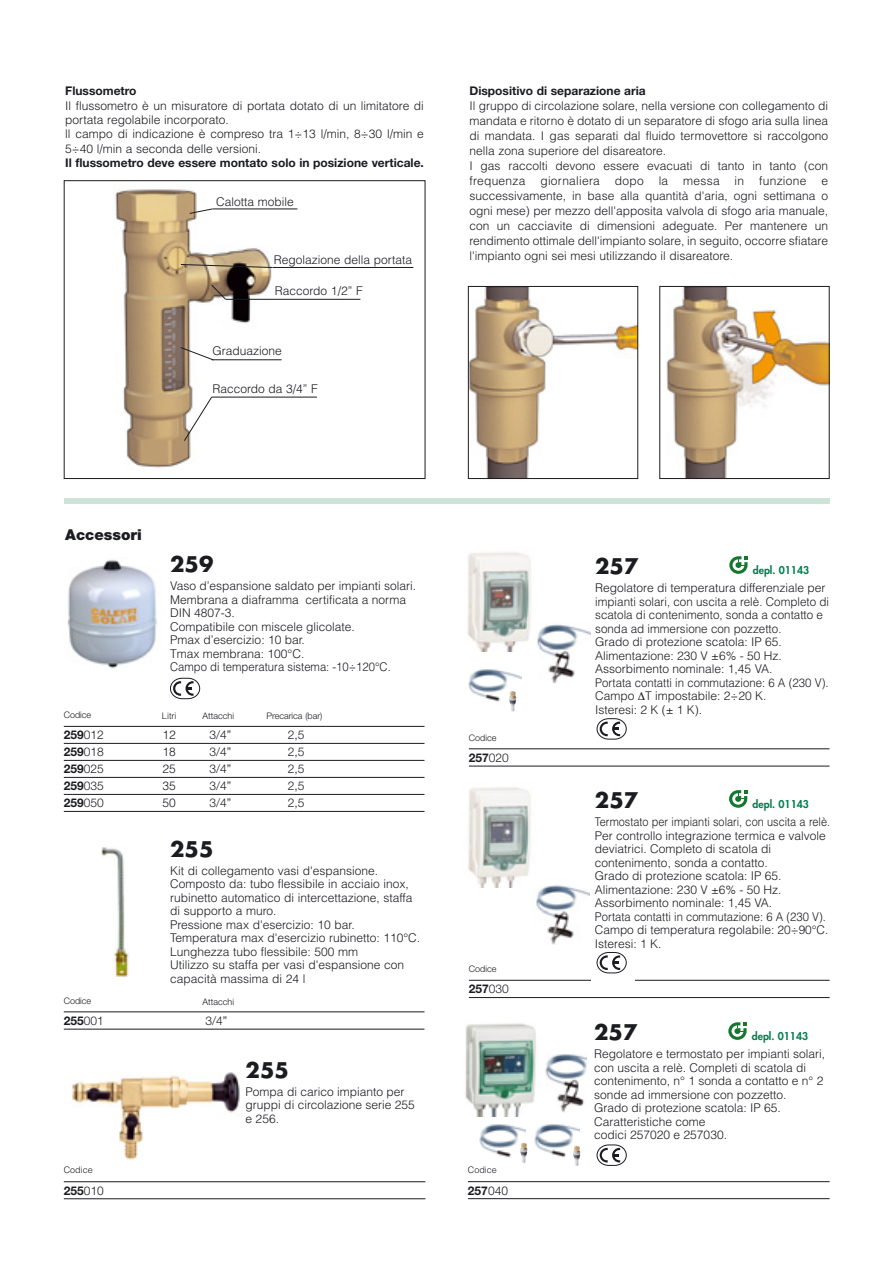
<style>
.page{position:relative;width:893px;height:1263px;background:#fff}
.page>*{position:absolute;margin:0;border:0;box-sizing:border-box;transform-origin:0 0}
.t1{font:700 21px "Futura";color:#1b1c20}
.t2{font:900 15px "Helvetica Neue";color:#1b1c20}
.t3{font:300 12px/13.5px "Helvetica";color:#1b1c20}
.t4{font:300 12px/13.5px "Helvetica";color:#1b1c20;scale:.91 1}
.t5{font:700 12px/17px "Helvetica Neue";color:#1b1c20;text-align:justify}
.t6{font:300 12px/17px "Helvetica Neue";color:#1b1c20;text-align:justify}
.t7{font:800 10.5px "Futura";color:#007e4e}
.t8{font:300 9px "Helvetica Neue";color:#1b1c20}
.t9{font:300 9px "Helvetica";color:#1b1c20}
.s1{font-weight:300}
.s2{font-family:"Helvetica";font-weight:300}
</style>
<div class="page">
<img style="left:115px;top:189px;width:158px;height:279px">
<div style="left:64px;top:180px;width:361px;height:299px;border:1px solid #1b1c20"></div>
<hr style="left:212px;top:209px;width:85px;height:1px;background:#1b1c20">
<hr style="left:272px;top:267px;width:141px;height:1px;background:#1b1c20">
<hr style="left:226px;top:299px;width:134px;height:1px;background:#1b1c20">
<hr style="left:212px;top:359px;width:69px;height:1px;background:#1b1c20">
<hr style="left:212px;top:397px;width:105px;height:1px;background:#1b1c20">
<svg style="left:183px;top:396px;width:30px;height:46px"></svg>
<svg style="left:180px;top:347px;width:34px;height:14px"></svg>
<svg style="left:210px;top:284px;width:17px;height:16px"></svg>
<svg style="left:180px;top:264px;width:93px;height:4px"></svg>
<svg style="left:189px;top:208px;width:24px;height:6px"></svg>
<img style="left:470px;top:288px;width:166px;height:189px">
<div style="left:468px;top:286px;width:170px;height:193px;border:1px solid #1b1c20"></div>
<img style="left:666px;top:288px;width:161px;height:189px">
<div style="left:659px;top:286px;width:170px;height:193px;border:1px solid #1b1c20"></div>
<img style="left:67px;top:559px;width:90px;height:110px">
<hr style="left:64px;top:726px;width:360px;height:1px;background:#1b1c20">
<hr style="left:64px;top:743px;width:360px;height:1px;background:#1b1c20">
<hr style="left:64px;top:760px;width:360px;height:1px;background:#1b1c20">
<hr style="left:64px;top:777px;width:360px;height:1px;background:#1b1c20">
<hr style="left:64px;top:794px;width:360px;height:1px;background:#1b1c20">
<hr style="left:64px;top:811px;width:360px;height:1px;background:#1b1c20">
<svg style="left:729px;top:556px;width:18px;height:18px"></svg>
<hr style="left:469px;top:749px;width:360px;height:1px;background:#1b1c20">
<hr style="left:469px;top:766px;width:360px;height:1px;background:#1b1c20">
<svg style="left:729px;top:790px;width:18px;height:18px"></svg>
<hr style="left:469px;top:980px;width:360px;height:1px;background:#1b1c20">
<hr style="left:469px;top:997px;width:360px;height:1px;background:#1b1c20">
<img style="left:101px;top:847px;width:28px;height:130px">
<hr style="left:64px;top:1012px;width:360px;height:1px;background:#1b1c20">
<hr style="left:64px;top:1029px;width:360px;height:1px;background:#1b1c20">
<div style="left:64px;top:498px;width:765px;height:6px;background:#cfe4d8"></div>
<hr style="left:64px;top:1182px;width:361px;height:1px;background:#1b1c20">
<hr style="left:64px;top:1199px;width:361px;height:1px;background:#1b1c20">
<img style="left:72px;top:1072px;width:168px;height:88px">
<hr style="left:468px;top:1181px;width:361px;height:1px;background:#1b1c20">
<hr style="left:468px;top:1198px;width:361px;height:1px;background:#1b1c20">
<svg style="left:728px;top:1022px;width:18px;height:18px"></svg>
<img style="left:536px;top:885px;width:53px;height:59px">
<img style="left:521px;top:624px;width:69px;height:60px">
<img style="left:465px;top:1023px;width:71px;height:93px">
<img style="left:468px;top:787px;width:63px;height:100px">
<img style="left:467px;top:552px;width:68px;height:99px">
<img style="left:545px;top:1054px;width:41px;height:58px">
<img style="left:480px;top:1124px;width:45px;height:34px">
<img style="left:520px;top:1143px;width:7px;height:20px">
<img style="left:534px;top:1124px;width:45px;height:34px">
<img style="left:573px;top:1146px;width:7px;height:20px">
<img style="left:468px;top:669px;width:53px;height:33px">
<img style="left:509px;top:691px;width:7px;height:21px">
<svg style="left:170px;top:678px;width:30px;height:21px"></svg>
<svg style="left:596px;top:718px;width:31px;height:22px"></svg>
<div style="left:591px;top:952px;width:44px;height:29px;background:#fff"></div>
<svg style="left:596px;top:952px;width:31px;height:22px"></svg>
<svg style="left:596px;top:1144px;width:31px;height:22px"></svg>
<p class="t5" style="left:65px;top:84px;width:73px">Flussometro</p>
<p class="t3" style="left:65px;top:99px;width:360px;line-height:14.4px">Il flussometro è un misuratore di portata dotato di un limitatore di portata regolabile incorporato.<br>ll campo di indicazione è compreso tra 1÷13 l/min, 8÷30 l/min e 5÷40 l/min a seconda delle versioni.</p>
<p class="t5" style="left:65px;top:155px;width:360px">Il flussometro deve essere montato solo in posizione verticale.</p>
<p class="t3" style="left:216px;top:196px;width:79px">Calotta mobile</p>
<p class="t3" style="left:274px;top:254px;width:140px">Regolazione della portata</p>
<p class="t3" style="left:275px;top:285px;width:89px">Raccordo 1/2” F</p>
<p class="t3" style="left:212px;top:345px;width:71px">Graduazione</p>
<p class="t3" style="left:212px;top:383px;width:107px">Raccordo da 3/4” F</p>
<p class="t5" style="left:469px;top:83px;width:178px">Dispositivo di separazione aria</p>
<p class="t3" style="left:469px;top:100px;width:360px;line-height:15px">Il gruppo di circolazione solare, nella versione con collegamento di mandata e ritorno è dotato di un separatore di sfogo aria sulla linea di mandata. I gas separati dal fluido termovettore si raccolgono nella zona superiore del disareatore.<br>I gas raccolti devono essere evacuati di tanto in tanto (con frequenza giornaliera dopo la messa in funzione e successivamente, in base alla quantità d'aria, ogni settimana o ogni mese) per mezzo dell'apposita valvola di sfogo aria manuale, con un cacciavite di dimensioni adeguate. Per mantenere un rendimento ottimale dell'impianto solare, in seguito, occorre sfiatare l'impianto ogni sei mesi utilizzando il disareatore.</p>
<p class="t2" style="left:65px;top:530px;width:78px">Accessori</p>
<h1 class="t1" style="left:170px;top:555px;width:45px">259</h1>
<p class="t3" style="left:170px;top:580px;width:248px">Vaso d’espansione saldato per impianti solari.<br>Membrana a diaframma certificata a norma<br>DIN 4807-3.<br>Compatibile con miscele glicolate.<br>Pmax d’esercizio: 10 bar.<br>Tmax membrana: 100°C.<br>Campo di temperatura sistema: -10÷120°C.</p>
<p class="t8" style="left:64px;top:712px;width:29px">Codice</p>
<p class="t8" style="left:202px;top:713px;width:33px">Attacchi</p>
<p class="t9" style="left:162px;top:713px;width:16px">Litri</p>
<p class="t5" style="left:64px;top:728px;width:42px">259<span class="s1">012<br></span>259<span class="s1">018<br></span>259<span class="s1">025<br></span>259<span class="s1">035<br></span>259<span class="s1">050</span></p>
<p class="t6" style="left:210px;top:728px;width:23px">3/4” 3/4” 3/4” 3/4” 3/4”</p>
<p class="t3" style="left:162px;top:728px;width:15px;line-height:17px;text-align:justify">12<br>18<br>25<br>35<br>50</p>
<p class="t8" style="left:266px;top:713px;width:57px">Precarica (bar)</p>
<p class="t6" style="left:288px;top:728px;width:18px">2,5<br>2,5<br>2,5<br>2,5<br>2,5</p>
<h1 class="t1" style="left:170px;top:839px;width:45px">255</h1>
<p class="t3" style="left:170px;top:865px;width:251px">Kit di collegamento vasi d'espansione.<br>Composto da: tubo flessibile in acciaio inox, rubinetto automatico di intercettazione, staffa di supporto a muro.<br>Pressione max d'esercizio: 10 bar.<br>Temperatura max d'esercizio rubinetto: 110°C.<br>Lunghezza tubo flessibile: 500 mm<br>Utilizzo su staffa per vasi d'espansione con capacità massima di 24 l</p>
<p class="t8" style="left:64px;top:998px;width:29px">Codice</p>
<p class="t8" style="left:202px;top:998px;width:33px">Attacchi</p>
<p class="t5" style="left:64px;top:1013px;width:42px">255<span class="s1">001</span></p>
<p class="t6" style="left:205px;top:1013px;width:23px">3/4”</p>
<p class="t9" style="left:64px;top:1167px;width:31px">Codice</p>
<p class="t5" style="left:64px;top:1183px;width:42px">255<span class="s2">010</span></p>
<h1 class="t1" style="left:246px;top:1061px;width:45px">255</h1>
<p class="t3" style="left:246px;top:1086px;width:171px">Pompa di carico impianto per gruppi di circolazione serie 255 e 256.</p>
<p class="t8" style="left:469px;top:734px;width:29px">Codice</p>
<p class="t5" style="left:469px;top:750px;width:42px">257<span class="s1">020</span></p>
<p class="t8" style="left:469px;top:966px;width:29px">Codice</p>
<p class="t5" style="left:469px;top:982px;width:42px">257<span class="s1">030</span></p>
<p class="t9" style="left:468px;top:1166px;width:31px">Codice</p>
<p class="t5" style="left:468px;top:1183px;width:42px">257<span class="s2">040</span></p>
<h1 class="t1" style="left:595px;top:557px;width:45px">257</h1>
<p class="t7" style="left:752px;top:565px;width:58px">depl. 01143</p>
<p class="t3" style="left:595px;top:582px;width:235px">Regolatore di temperatura differenziale per impianti solari, con uscita a relè. Completo di scatola di contenimento, sonda a contatto e sonda ad immersione con pozzetto.<br>Grado di protezione scatola: IP 65.<br>Alimentazione: 230 V ±6% - 50 Hz.<br>Assorbimento nominale: 1,45 VA.<br>Portata contatti in commutazione: 6 A (230 V).<br>Campo T impostabile: 2÷20 K.<br>Isteresi: 2 K (± 1 K).</p>
<h1 class="t1" style="left:595px;top:791px;width:45px">257</h1>
<p class="t7" style="left:752px;top:799px;width:58px">depl. 01143</p>
<p class="t4" style="left:595px;top:816px;width:260px">Termostato per impianti solari, con uscita a relè.<br>Per controllo integrazione termica e valvole deviatrici. Completo di scatola di contenimento, sonda a contatto.<br>Grado di protezione scatola: IP 65.<br>Alimentazione: 230 V ±6% - 50 Hz.<br>Assorbimento nominale: 1,45 VA.<br>Portata contatti in commutazione: 6 A (230 V).<br>Campo di temperatura regolabile: 20÷90°C.<br>Isteresi: 1 K.</p>
<h1 class="t1" style="left:594px;top:1023px;width:45px">257</h1>
<p class="t7" style="left:751px;top:1031px;width:58px">depl. 01143</p>
<p class="t3" style="left:594px;top:1048px;width:232px">Regolatore e termostato per impianti solari, con uscita a relè. Completi di scatola di contenimento, n° 1 sonda a contatto e n° 2 sonde ad immersione con pozzetto.<br>Grado di protezione scatola: IP 65.<br>Caratteristiche come<br>codici 257020 e 257030.</p>
</div>
